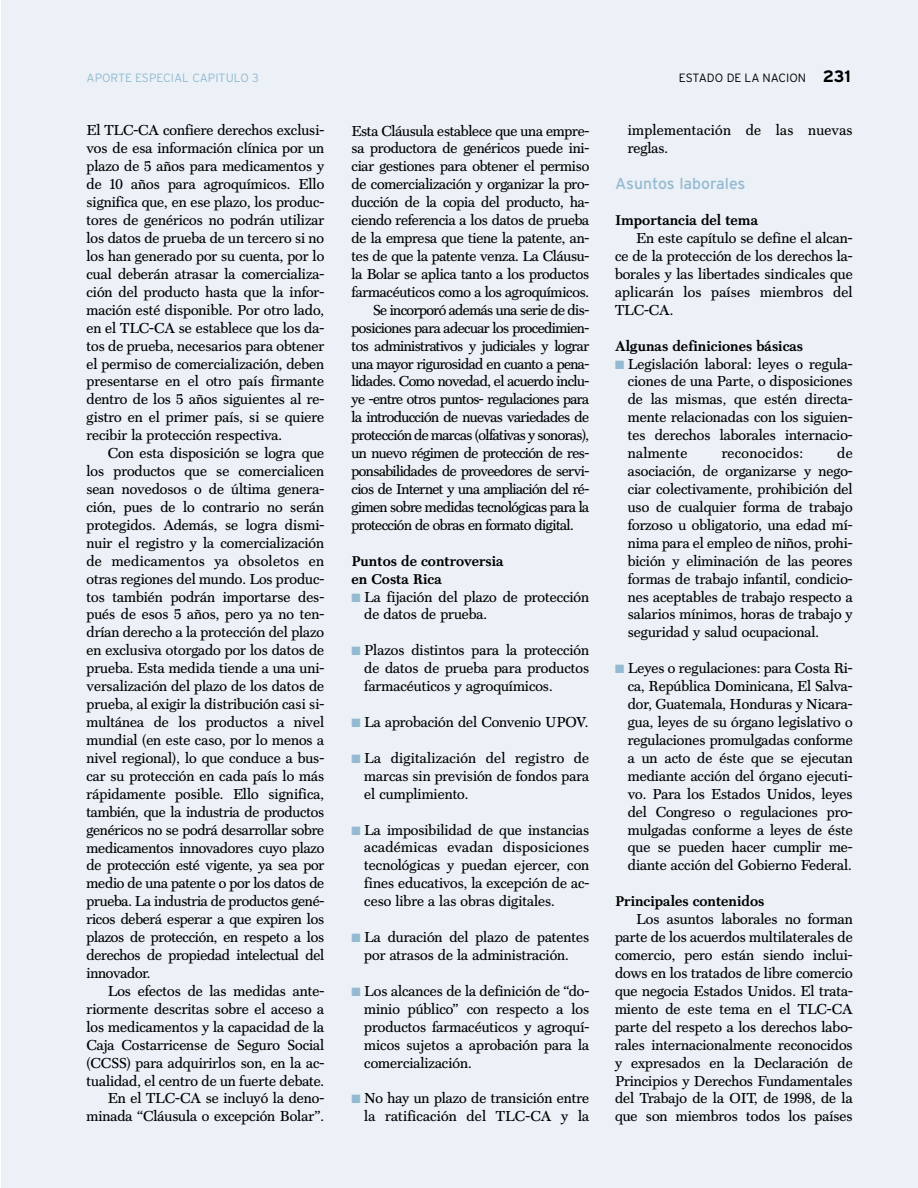
<style>
.page{position:relative;width:918px;height:1188px;background:#fff}
.page>*{position:absolute;margin:0;border:0;box-sizing:border-box;transform-origin:0 0}
.t1{font:15.75px "Interstate";color:#94bad2}
.t2{font:14.55px/18px "Scotch Text";color:#000;text-align:justify}
.t3{font:14.55px "Scotch Text";letter-spacing:-.035em;color:#000}
.t4{font:14.55px/18px "Scotch Text";letter-spacing:.02em;color:#000}
.t5{font:700 14.25px/18px "Scotch Text";color:#000}
.t6{font:300 12px "Interstate";color:#94bad2}
.t7{font:300 12px "Interstate";color:#000}
.s1{font-weight:700;font-size:16.5px}
.s2{color:#94bad2}
</style>
<div class="page">
<div style="left:1px;top:0;width:917px;height:1188px;background:#ebf1f6"></div>
<p class="t6" style="left:87px;top:73px;width:174px">APORTE ESPECIAL CAPITULO 3</p>
<p class="t7" style="left:679px;top:73px;width:174px">ESTADO DE LA NACION <span class="s1">231</span></p>
<p class="t2" style="left:87px;top:122px;width:239px">El TLC-CA confiere derechos exclusi&shy;vos de esa información clínica por un plazo de 5 años para medicamentos y de 10 años para agroquímicos. Ello significa que, en ese plazo, los produc&shy;tores de genéricos no podrán utilizar los datos de prueba de un tercero si no los han generado por su cuenta, por lo cual deberán atrasar la comercializa&shy;ción del producto hasta que la infor&shy;mación esté disponible. Por otro lado, en el TLC-CA se establece que los da&shy;tos de prueba, necesarios para obtener el permiso de comercialización, deben presentarse en el otro país firmante dentro de los 5 años siguientes al re&shy;gistro en el primer país, si se quiere recibir la protección respectiva.</p>
<p class="t2" style="left:87px;top:445px;width:239px;text-indent:21px">Con esta disposición se logra que los productos que se comercialicen sean novedosos o de última genera&shy;ción, pues de lo contrario no serán protegidos. Además, se logra dismi&shy;nuir el registro y la comercialización de medicamentos ya obsoletos en otras regiones del mundo. Los produc&shy;tos también podrán importarse des&shy;pués de esos 5 años, pero ya no ten&shy;drían derecho a la protección del plazo en exclusiva otorgado por los datos de prueba. Esta medida tiende a una uni&shy;versalización del plazo de los datos de prueba, al exigir la distribución casi si&shy;multánea de los productos a nivel mundial (en este caso, por lo menos a nivel regional), lo que conduce a bus&shy;car su protección en cada país lo más rápidamente posible. Ello significa, también, que la industria de productos genéricos no se podrá desarrollar sobre medicamentos innovadores cuyo plazo de protección esté vigente, ya sea por medio de una patente o por los datos de prueba. La industria de productos gené&shy;ricos deberá esperar a que expiren los plazos de protección, en respeto a los derechos de propiedad intelectual del innovador.</p>
<p class="t2" style="left:87px;top:983px;width:239px;text-align:right">Los efectos de las medidas ante&shy;riormente descritas sobre el acceso a los medicamentos y la capacidad de la Caja Costarricense de Seguro Social (CCSS) para adquirirlos son, en la ac&shy;tualidad, el centro de un fuerte debate.<br>En el TLC-CA se incluyó la deno&shy;minada “Cláusula o excepción Bolar”.</p>
<p class="t2" style="left:352px;top:122px;width:239px">Esta Cláusula establece que una empre-</p>
<p class="t2" style="left:352px;top:140px;width:239px">sa productora de genéricos puede ini-</p>
<p class="t2" style="left:352px;top:158px;width:239px">ciar gestiones para obtener el permiso</p>
<p class="t2" style="left:352px;top:176px;width:239px">de comercialización y organizar la pro-</p>
<p class="t2" style="left:352px;top:194px;width:239px">ducción de la copia del producto, ha-</p>
<p class="t2" style="left:352px;top:212px;width:239px">ciendo referencia a los datos de prueba</p>
<p class="t2" style="left:352px;top:230px;width:239px">de la empresa que tiene la patente, an-</p>
<p class="t2" style="left:352px;top:248px;width:239px">tes de que la patente venza. La Cláusu-</p>
<p class="t2" style="left:352px;top:266px;width:239px">la Bolar se aplica tanto a los productos</p>
<p class="t2" style="left:352px;top:283px;width:239px">farmacéuticos como a los agroquímicos.</p>
<p class="t3" style="left:373px;top:303px;width:218px">Se incorporó además una serie de dis-</p>
<p class="t3" style="left:352px;top:321px;width:239px">posiciones para adecuar los procedimien-</p>
<p class="t3" style="left:352px;top:339px;width:239px">tos administrativos y judiciales y lograr</p>
<p class="t3" style="left:352px;top:356px;width:239px">una mayor rigurosidad en cuanto a pena-</p>
<p class="t3" style="left:352px;top:374px;width:239px">lidades. Como novedad, el acuerdo inclu-</p>
<p class="t3" style="left:352px;top:392px;width:239px">ye -entre otros puntos- regulaciones para</p>
<p class="t3" style="left:352px;top:410px;width:239px">la introducción de nuevas variedades de</p>
<p class="t3" style="left:352px;top:428px;width:239px">protección de marcas (olfativas y sonoras),</p>
<p class="t3" style="left:352px;top:446px;width:239px">un nuevo régimen de protección de res-</p>
<p class="t3" style="left:352px;top:464px;width:239px">ponsabilidades de proveedores de servi-</p>
<p class="t3" style="left:352px;top:482px;width:239px">cios de Internet y una ampliación del ré-</p>
<p class="t3" style="left:352px;top:500px;width:239px">gimen sobre medidas tecnológicas para la</p>
<p class="t3" style="left:352px;top:518px;width:224px">protección de obras en formato digital.</p>
<p class="t5" style="left:352px;top:552px;width:154px">Puntos de controversia en Costa Rica</p>
<p class="t2" style="left:364px;top:588px;width:226px;text-indent:-13px"><span class="s2">■</span> La fijación del plazo de protección de datos de prueba.</p>
<p class="t2" style="left:364px;top:642px;width:226px;text-indent:-13px"><span class="s2">■</span> Plazos distintos para la protección de datos de prueba para productos farmacéuticos y agroquímicos.</p>
<p class="t2" style="left:352px;top:714px;width:238px"><span class="s2">■</span> La aprobación del Convenio UPOV.</p>
<p class="t2" style="left:364px;top:749px;width:226px;text-indent:-13px"><span class="s2">■</span> La digitalización del registro de marcas sin previsión de fondos para el cumplimiento.</p>
<p class="t2" style="left:364px;top:821px;width:226px;text-indent:-13px"><span class="s2">■</span> La imposibilidad de que instancias académicas evadan disposiciones tecnológicas y puedan ejercer, con fines educativos, la excepción de ac&shy;ceso libre a las obras digitales.</p>
<p class="t2" style="left:352px;top:929px;width:239px;text-align:center"><span class="s2">■</span> La duración del plazo de patentes por atrasos de la administración.</p>
<p class="t2" style="left:364px;top:983px;width:226px;text-indent:-13px"><span class="s2">■</span> Los alcances de la definición de “do&shy;minio público” con respecto a los productos farmacéuticos y agroquí&shy;micos sujetos a aprobación para la comercialización.</p>
<p class="t2" style="left:352px;top:1090px;width:239px;text-align:right"><span class="s2">■</span> No hay un plazo de transición entre la ratificación del TLC-CA y la</p>
<p class="t4" style="left:628px;top:122px;width:226px">implementación de las nuevas reglas.</p>
<p class="t1" style="left:615px;top:178px;width:132px">Asuntos laborales</p>
<p class="t5" style="left:615px;top:212px;width:145px">Importancia del tema</p>
<p class="t2" style="left:615px;top:230px;width:239px;text-indent:21px">En este capítulo se define el alcan&shy;ce de la protección de los derechos la&shy;borales y las libertades sindicales que aplicarán los países miembros del TLC-CA.</p>
<p class="t5" style="left:615px;top:337px;width:190px">Algunas definiciones básicas</p>
<p class="t2" style="left:628px;top:355px;width:226px;text-indent:-13px"><span class="s2">■</span> Legislación laboral: leyes o regula&shy;ciones de una Parte, o disposiciones de las mismas, que estén directa&shy;mente relacionadas con los siguien&shy;tes derechos laborales internacio&shy;nalmente</p>
<p class="t2" style="left:628px;top:445px;width:226px;text-indent:209px">de asociación, de organizarse y nego&shy;ciar colectivamente, prohibición del uso de cualquier forma de trabajo forzoso u obligatorio, una edad mí&shy;nima para el empleo de niños, prohi&shy;bición y eliminación de las peores formas de trabajo infantil, condicio&shy;nes aceptables de trabajo respecto a salarios mínimos, horas de trabajo y seguridad y salud ocupacional.</p>
<p class="t2" style="left:628px;top:660px;width:226px;text-indent:-13px"><span class="s2">■</span> Leyes o regulaciones: para Costa Ri&shy;ca, República Dominicana, El Salva&shy;dor, Guatemala, Honduras y Nicara&shy;gua, leyes de su órgano legislativo o regulaciones promulgadas conforme a un acto de éste que se ejecutan mediante acción del órgano ejecuti&shy;vo. Para los Estados Unidos, leyes del Congreso o regulaciones pro&shy;mulgadas conforme a leyes de éste que se pueden hacer cumplir me&shy;diante acción del Gobierno Federal.</p>
<p class="t5" style="left:615px;top:893px;width:151px">Principales contenidos</p>
<p class="t2" style="left:615px;top:911px;width:239px;text-indent:21px">Los asuntos laborales no forman parte de los acuerdos multilaterales de comercio, pero están siendo inclui&shy;dows en los tratados de libre comercio que negocia Estados Unidos. El trata&shy;miento de este tema en el TLC-CA parte del respeto a los derechos labo&shy;rales internacionalmente reconocidos y expresados en la Declaración de Principios y Derechos Fundamentales del Trabajo de la OIT, de 1998, de la que son miembros todos los países</p>
<p class="t4" style="left:722px;top:445px;width:83px">reconocidos:</p>
</div>
